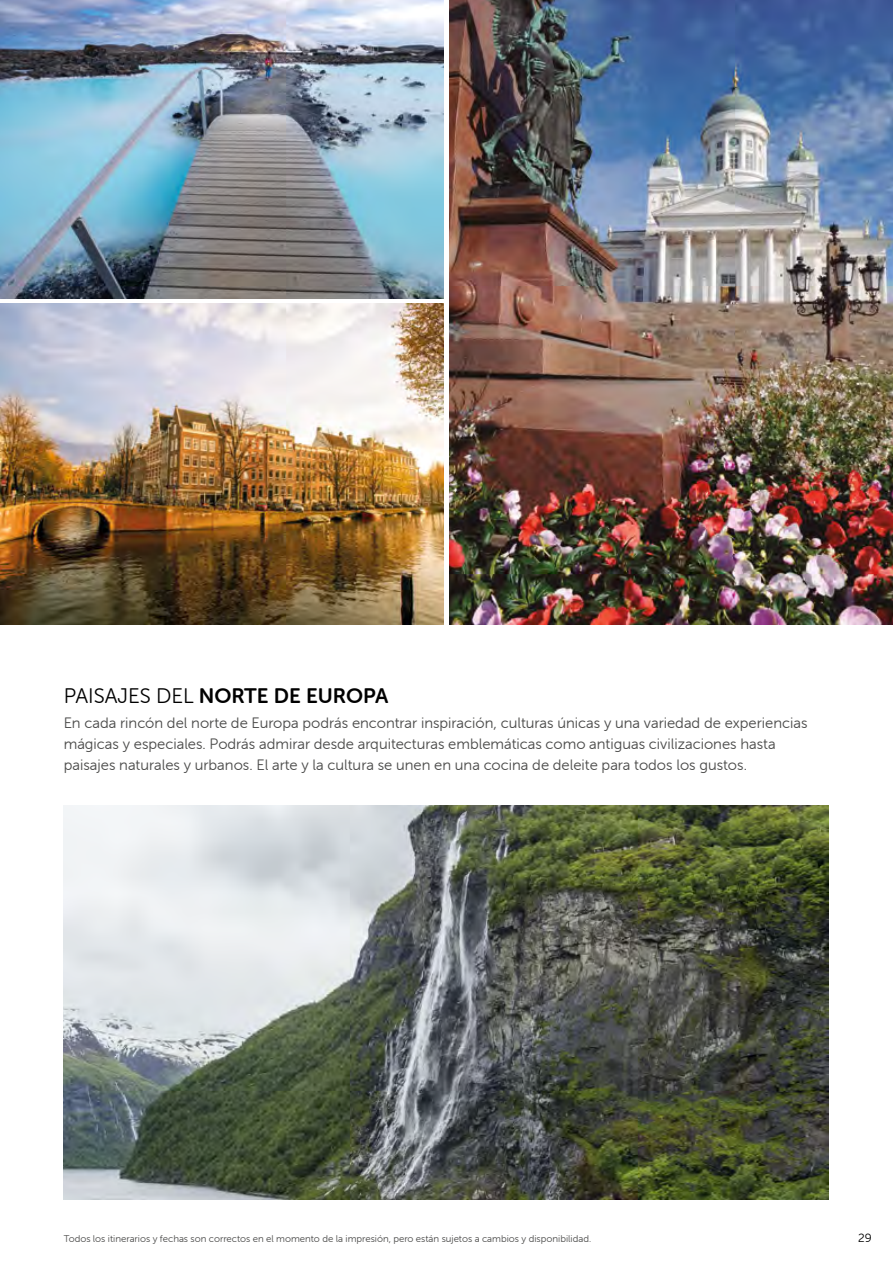
<style>
.page{position:relative;width:893px;height:1263px;background:#fff}
.page>*{position:absolute;margin:0;border:0;box-sizing:border-box;transform-origin:0 0}
.t1{font:21px "Museo Sans Rounded 700";color:#000}
.t2{font:15px/21px "Museo Sans Rounded 300";color:#4a4a49}
.t3{font:12px "Museo Sans Rounded 300";color:#000}
.t4{font:9.75px "Museo Sans Rounded 300";color:#4a4a49}
.s1{font-family:"Museo Sans Rounded 300"}
</style>
<div class="page">
<img style="left:1px;top:0;width:443px;height:299px">
<img style="left:1px;top:303px;width:443px;height:322px">
<img style="left:449px;top:0;width:444px;height:625px">
<img style="left:0;top:0;width:1px;height:625px">
<img style="left:64px;top:805px;width:765px;height:394px">
<h1 class="t1" style="left:64px;top:683px;width:326px"><span class="s1">PAISAJES DEL</span> NORTE DE EUROPA</h1>
<p class="t2" style="left:64px;top:712px;width:745px">En cada rincón del norte de Europa podrás encontrar inspiración, culturas únicas y una variedad de experiencias mágicas y especiales. Podrás admirar desde arquitecturas emblemáticas como antiguas civilizaciones hasta paisajes naturales y urbanos. El arte y la cultura se unen en una cocina de deleite para todos los gustos.</p>
<p class="t4" style="left:64px;top:1233px;width:529px">Todos los itinerarios y fechas son correctos en el momento de la impresión, pero están sujetos a cambios y disponibilidad.</p>
<p class="t3" style="left:858px;top:1231px;width:15px">29</p>
</div>
